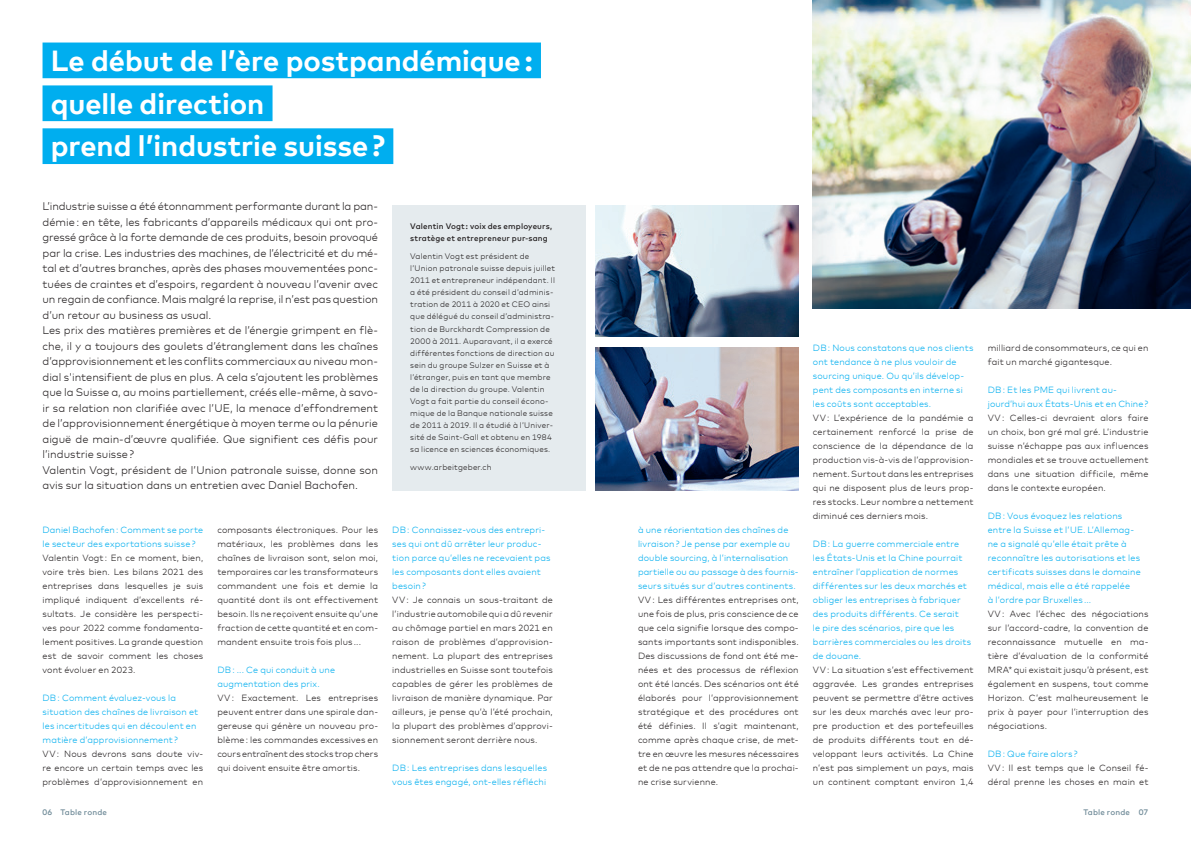
<style>
.page{position:relative;width:1191px;height:842px;background:#fff}
.page>*{position:absolute;margin:0;border:0;box-sizing:border-box;transform-origin:0 0}
.t1{font:700 29px/42.9px "Mark Offc Pro";color:#fff}
.t2{font:300 11px/15.5px "Mark Offc Pro";color:#231f20}
.t3{font:300 9px/14px "Mark Offc Pro";letter-spacing:.015em;color:#231f20;text-align:justify}
.t4{font:300 9px/14px "Mark Offc Pro";letter-spacing:.015em;color:#00aeef}
.t5{font:300 8px/12px "Mark Offc Pro";letter-spacing:.02em;color:#231f20}
.t6{font:500 8px/12px "Mark Offc Pro";letter-spacing:.02em;color:#231f20}
.t7{font:500 8px "Mark Offc Pro";letter-spacing:.02em;color:#718c99}
</style>
<div class="page">
<img style="left:813px;top:0;width:378px;height:309px">
<div style="left:392px;top:205px;width:193px;height:286px;background:#e5ebee"></div>
<div style="left:43px;top:43px;width:498px;height:35px;background:#00aeef"></div>
<div style="left:43px;top:85px;width:229px;height:36px;background:#00aeef"></div>
<div style="left:43px;top:128px;width:350px;height:36px;background:#00aeef"></div>
<img style="left:595px;top:205px;width:203px;height:132px">
<img style="left:595px;top:347px;width:203px;height:144px">
<h1 class="t1" style="left:51px;top:36px;width:483px">Le début de l’ère postpandémique: quelle direction<br>prend l’industrie suisse?</h1>
<p class="t2" style="left:43px;top:198px;width:337px">L’industrie suisse a été étonnamment performante durant la pan&shy;démie: en tête, les fabricants d’appareils médicaux qui ont pro&shy;gressé grâce à la forte demande de ces produits, besoin provoqué par la crise. Les industries des machines, de l’électricité et du mé&shy;tal et d’autres branches, après des phases mouvementées ponc&shy;tuées de craintes et d’espoirs, regardent à nouveau l’avenir avec un regain de confiance. Mais malgré la reprise, il n’est pas question d’un retour au business as usual.<br>Les prix des matières premières et de l’énergie grimpent en flè&shy;che, il y a toujours des goulets d’étranglement dans les chaînes d’approvisionnement et les conflits commerciaux au niveau mon&shy;dial s'intensifient de plus en plus. A cela s’ajoutent les problèmes que la Suisse a, au moins partiellement, créés elle-même, à savo&shy;ir sa relation non clarifiée avec l’UE, la menace d’effondrement de l’approvisionnement énergétique à moyen terme ou la pénurie aiguë de main-d’œuvre qualifiée. Que signifient ces défis pour l’industrie suisse?<br>Valentin Vogt, président de l’Union patronale suisse, donne son avis sur la situation dans un entretien avec Daniel Bachofen.</p>
<p class="t6" style="left:410px;top:220px;width:143px">Valentin Vogt : voix des employeurs, stratège et entrepreneur pur-sang</p>
<p class="t5" style="left:410px;top:250px;width:146px">Valentin Vogt est président de l’Union patronale suisse depuis juillet 2011 et entrepreneur indépendant. Il a été président du conseil d’adminis&shy;tration de 2011 à 2020 et CEO ainsi que délégué du conseil d’administra&shy;tion de Burckhardt Compression de 2000 à 2011. Auparavant, il a exercé différentes fonctions de direction au sein du groupe Sulzer en Suisse et à l’étranger, puis en tant que membre de la direction du groupe. Valentin Vogt a fait partie du conseil écono&shy;mique de la Banque nationale suisse de 2011 à 2019. Il a étudié à l’Univer&shy;sité de Saint-Gall et obtenu en 1984 sa licence en sciences économiques.</p>
<p class="t5" style="left:410px;top:460px;width:83px">www.arbeitgeber.ch</p>
<p class="t4" style="left:43px;top:522px;width:162px">Daniel Bachofen: Comment se porte le secteur des exportations suisse ?</p>
<p class="t3" style="left:43px;top:550px;width:162px">Valentin Vogt : En ce moment, bien, voire très bien. Les bilans 2021 des entreprises dans lesquelles je suis impliqué indiquent d’excellents ré&shy;sultats. Je considère les perspecti&shy;ves pour 2022 comme fondamenta&shy;lement positives. La grande question est de savoir comment les choses vont évoluer en 2023.</p>
<p class="t4" style="left:43px;top:690px;width:157px">DB: Comment évaluez-vous la situation des chaînes de livraison et les incertitudes qui en découlent en matière d’approvisionnement ?</p>
<p class="t3" style="left:43px;top:746px;width:162px">VV: Nous devrons sans doute viv&shy;re encore un certain temps avec les problèmes d’approvisionnement en</p>
<p class="t3" style="left:217px;top:522px;width:162px">composants électroniques. Pour les matériaux, les problèmes dans les chaînes de livraison sont, selon moi, temporaires car les transformateurs commandent une fois et demie la quantité dont ils ont effectivement besoin. Ils ne reçoivent ensuite qu’une fraction de cette quantité et en com&shy;mandent ensuite trois fois plus ...</p>
<p class="t4" style="left:217px;top:662px;width:119px">DB: ... Ce qui conduit à une augmentation des prix.</p>
<p class="t3" style="left:217px;top:690px;width:162px">VV: Exactement. Les entreprises peuvent entrer dans une spirale dan&shy;gereuse qui génère un nouveau pro&shy;blème : les commandes excessives en cours entraînent des stocks trop chers qui doivent ensuite être amortis.</p>
<p class="t4" style="left:392px;top:522px;width:160px">DB: Connaissez-vous des entrepri&shy;ses qui ont dû arrêter leur produc&shy;tion parce qu’elles ne recevaient pas les composants dont elles avaient besoin?</p>
<p class="t3" style="left:392px;top:592px;width:162px">VV: Je connais un sous-traitant de l’industrie automobile qui a dû revenir au chômage partiel en mars 2021 en raison de problèmes d’approvision&shy;nement. La plupart des entreprises industrielles en Suisse sont toutefois capables de gérer les problèmes de livraison de manière dynamique. Par ailleurs, je pense qu’à l’été prochain, la plupart des problèmes d’approvi&shy;sionnement seront derrière nous.</p>
<p class="t4" style="left:392px;top:760px;width:156px">DB: Les entreprises dans lesquelles vous êtes engagé, ont-elles réfléchi</p>
<p class="t4" style="left:638px;top:522px;width:162px">à une réorientation des chaînes de livraison? Je pense par exemple au double sourcing, à l’internalisation partielle ou au passage à des fournis&shy;seurs situés sur d’autres continents.</p>
<p class="t3" style="left:638px;top:592px;width:162px">VV: Les différentes entreprises ont, une fois de plus, pris conscience de ce que cela signifie lorsque des compo&shy;sants importants sont indisponibles.<br>Des discussions de fond ont été me&shy;nées et des processus de réflexion ont été lancés. Des scénarios ont été élaborés pour l’approvisionnement stratégique et des procédures ont été définies. Il s’agit maintenant, comme après chaque crise, de met&shy;tre en œuvre les mesures nécessaires et de ne pas attendre que la prochai&shy;ne crise survienne.</p>
<p class="t4" style="left:813px;top:340px;width:162px">DB: Nous constatons que nos clients ont tendance à ne plus vouloir de sourcing unique. Ou qu’ils dévelop&shy;pent des composants en interne si les coûts sont acceptables.</p>
<p class="t3" style="left:813px;top:410px;width:162px;text-align:left">VV: L’expérience de la pandémie a certainement renforcé la prise de conscience de la dépendance de la production vis-à-vis de l’approvision&shy;nement. Surtout dans les entreprises qui ne disposent plus de leurs prop&shy;res stocks. Leur nombre a nettement diminué ces derniers mois.</p>
<p class="t4" style="left:813px;top:536px;width:160px">DB: La guerre commerciale entre les États-Unis et la Chine pourrait entraîner l’application de normes différentes sur les deux marchés et obliger les entreprises à fabriquer des produits différents. Ce serait<br>le pire des scénarios, pire que les barrières commerciales ou les droits de douane.</p>
<p class="t3" style="left:813px;top:662px;width:162px">VV: La situation s’est effectivement aggravée. Les grandes entreprises peuvent se permettre d’être actives sur les deux marchés avec leur pro&shy;pre production et des portefeuilles de produits différents tout en dé&shy;veloppant leurs activités. La Chine n’est pas simplement un pays, mais un continent comptant environ 1,4</p>
<p class="t3" style="left:987px;top:340px;width:162px">milliard de consommateurs, ce qui en fait un marché gigantesque.</p>
<p class="t4" style="left:987px;top:382px;width:162px">DB: Et les PME qui livrent au&shy;jourd’hui aux États-Unis et en Chine?</p>
<p class="t3" style="left:987px;top:410px;width:162px">VV: Celles-ci devraient alors faire un choix, bon gré mal gré. L’industrie suisse n’échappe pas aux influences mondiales et se trouve actuellement dans une situation difficile, même dans le contexte européen.</p>
<p class="t4" style="left:987px;top:508px;width:154px">DB: Vous évoquez les relations entre la Suisse et l’UE. L’Allemag&shy;ne a signalé qu’elle était prête à reconnaître les autorisations et les certificats suisses dans le domaine médical, mais elle a été rappelée<br>à l’ordre par Bruxelles ...</p>
<p class="t3" style="left:987px;top:606px;width:162px">VV: Avec l’échec des négociations sur l’accord-cadre, la convention de reconnaissance mutuelle en ma&shy;tière d’évaluation de la conformité MRA*qui existait jusqu’à présent, est également en suspens, tout comme Horizon. C’est malheureusement le prix à payer pour l’interruption des négociations.</p>
<p class="t4" style="left:987px;top:746px;width:91px">DB: Que faire alors ?</p>
<p class="t3" style="left:987px;top:760px;width:162px">VV: Il est temps que le Conseil fé&shy;déral prenne les choses en main et</p>
<p class="t7" style="left:43px;top:807px;width:66px">06 Table ronde</p>
<p class="t7" style="left:1083px;top:807px;width:66px">Table ronde 07</p>
</div>
